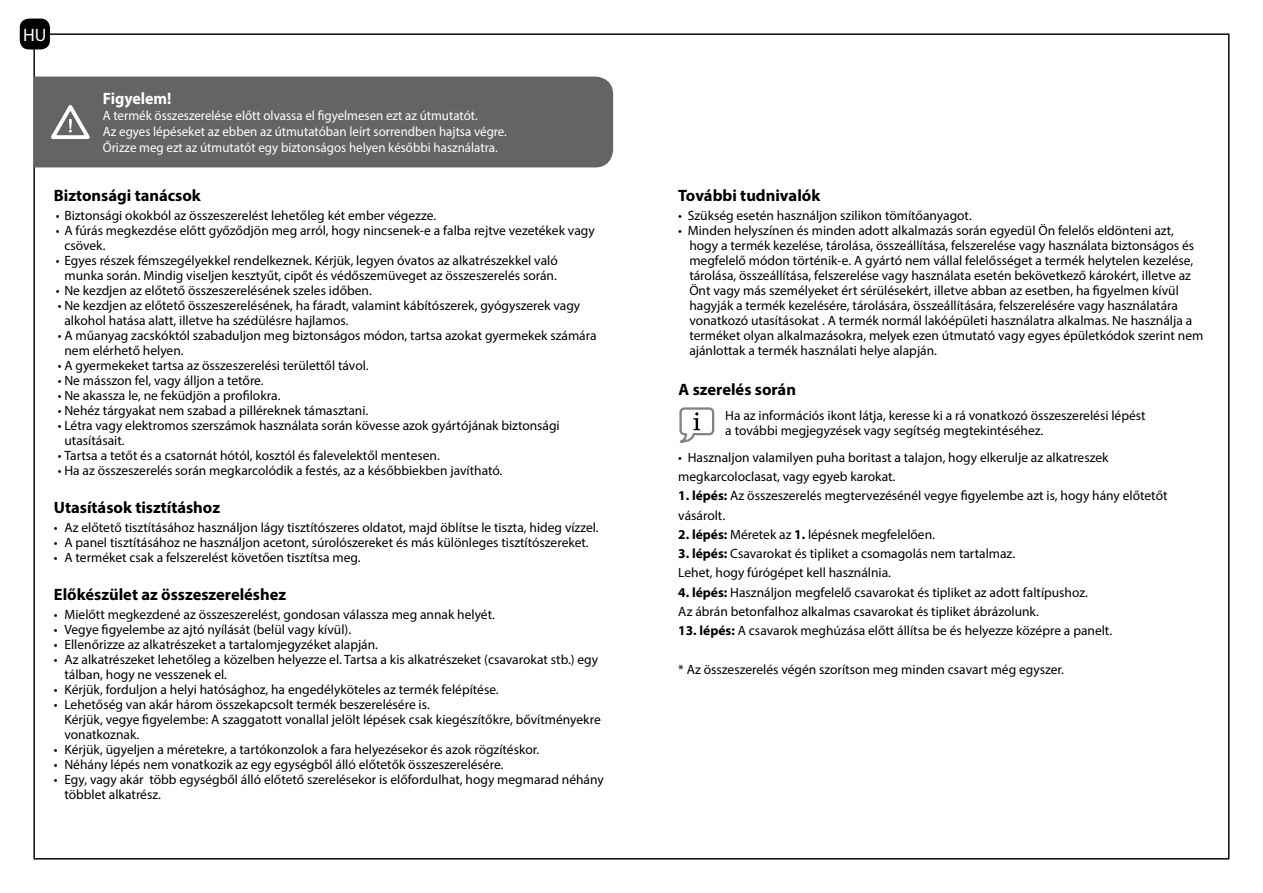
<style>
.page{position:relative;width:1263px;height:893px;background:#fff}
.page>*{position:absolute;margin:0;border:0;box-sizing:border-box;transform-origin:0 0}
.t1{font:18px "Myriad Pro";color:#fff}
.t2{font:700 16.5px "Myriad Pro";color:#000}
.t3{font:700 16.5px "Myriad Pro";color:#fff;scale:.96 1}
.t4{font:13.5px/15px "Myriad Pro";color:#000}
.t5{font:13.5px/16.2px "Myriad Pro";color:#fff;scale:.96 1}
.s1{font-weight:700}
</style>
<div class="page">
<div style="left:21px;top:19px;width:28px;height:30px;background:#000;border-radius:9px"></div>
<div style="left:20px;top:19px;width:30px;height:30px;border:2px solid #000;border-radius:9px"></div>
<div style="left:34px;top:77px;width:579px;height:90px;background:#636466"></div>
<svg style="left:46px;top:102px;width:48px;height:39px"></svg>
<svg style="left:679px;top:407px;width:36px;height:36px"></svg>
<h1 class="t1" style="left:23px;top:24px;width:25px">HU</h1>
<p class="t3" style="left:103px;top:88px;width:73px">Figyelem!</p>
<p class="t5" style="left:103px;top:107px;width:423px">A termék összeszerelése előtt olvassa el figyelmesen ezt az útmutatót.<br>Az egyes lépéseket az ebben az útmutatóban leírt sorrendben hajtsa végre.<br>Őrizze meg ezt az útmutatót egy biztonságos helyen későbbi használatra.</p>
<p class="t2" style="left:54px;top:184px;width:148px">Biztonsági tanácsok</p>
<p class="t4" style="left:56px;top:208px;width:382px">• Biztonsági okokból az összeszerelést lehetőleg két ember végezze.</p>
<p class="t4" style="left:64px;top:223px;width:532px;text-indent:-9px">• A fúrás megkezdése előtt győződjön meg arról, hogy nincsenek-e a falba rejtve vezetékek vagy csövek.</p>
<p class="t4" style="left:56px;top:253px;width:503px;text-align:center">• Egyes részek fémszegélyekkel rendelkeznek. Kérjük, legyen óvatos az alkatrészekkel való munka során. Mindig viseljen kesztyűt, cipőt és védőszemüveget az összeszerelés során.</p>
<p class="t4" style="left:56px;top:283px;width:317px">• Ne kezdjen az előtető összeszerelésének szeles időben.</p>
<p class="t4" style="left:64px;top:298px;width:517px;text-indent:-7px">• Ne kezdjen az előtető összeszerelésének, ha fáradt, valamint kábítószerek, gyógyszerek vagy alkohol hatása alatt, illetve ha szédülésre hajlamos.</p>
<p class="t4" style="left:64px;top:328px;width:534px;text-indent:-7px">• A műanyag zacskóktól szabaduljon meg biztonságos módon, tartsa azokat gyermekek számára nem elérhető helyen.</p>
<p class="t4" style="left:58px;top:358px;width:312px">• A gyermekeket tartsa az összeszerelési területtől távol.</p>
<p class="t4" style="left:58px;top:373px;width:208px">• Ne másszon fel, vagy álljon a tetőre.</p>
<p class="t4" style="left:58px;top:388px;width:224px">• Ne akassza le, ne feküdjön a profilokra.</p>
<p class="t4" style="left:58px;top:403px;width:312px">• Nehéz tárgyakat nem szabad a pilléreknek támasztani.</p>
<p class="t4" style="left:64px;top:418px;width:497px;text-indent:-7px">• Létra vagy elektromos szerszámok használata során kövesse azok gyártójának biztonsági utasításait.</p>
<p class="t4" style="left:58px;top:448px;width:384px">• Tartsa a tetőt és a csatornát hótól, kosztól és falevelektől mentesen.</p>
<p class="t4" style="left:58px;top:463px;width:446px">• Ha az összeszerelés során megkarcolódik a festés, az a későbbiekben javítható.</p>
<p class="t2" style="left:54px;top:496px;width:168px">Utasítások tisztításhoz</p>
<p class="t4" style="left:54px;top:520px;width:546px">• Az előtető tisztításához használjon lágy tisztítószeres oldatot, majd öblítse le tiszta, hideg vízzel.</p>
<p class="t4" style="left:54px;top:535px;width:536px">• A panel tisztításához ne használjon acetont, súrolószereket és más különleges tisztítószereket.</p>
<p class="t4" style="left:54px;top:550px;width:308px">• A terméket csak a felszerelést követően tisztítsa meg.</p>
<p class="t2" style="left:54px;top:583px;width:234px">Előkészület az összeszereléshez</p>
<p class="t4" style="left:54px;top:607px;width:443px">• Mielőtt megkezdené az összeszerelést, gondosan válassza meg annak helyét.</p>
<p class="t4" style="left:54px;top:622px;width:299px">• Vegye figyelembe az ajtó nyílását (belül vagy kívül).</p>
<p class="t4" style="left:54px;top:637px;width:326px">• Ellenőrizze az alkatrészeket a tartalomjegyzéket alapján.</p>
<p class="t4" style="left:64px;top:652px;width:535px;text-indent:-11px">• Az alkatrészeket lehetőleg a közelben helyezze el. Tartsa a kis alkatrészeket (csavarokat stb.) egy tálban, hogy ne vesszenek el.</p>
<p class="t4" style="left:54px;top:682px;width:446px">• Kérjük, forduljon a helyi hatósághoz, ha engedélyköteles az termék felépítése.</p>
<p class="t4" style="left:64px;top:697px;width:538px;text-indent:-11px">• Lehetőség van akár három összekapcsolt termék beszerelésére is.<br>Kérjük, vegye figyelembe: A szaggatott vonallal jelölt lépések csak kiegészítőkre, bővítményekre vonatkoznak.</p>
<p class="t4" style="left:54px;top:742px;width:487px">• Kérjük, ügyeljen a méretekre, a tartókonzolok a fara helyezésekor és azok rögzítéskor.</p>
<p class="t4" style="left:54px;top:757px;width:451px">• Néhány lépés nem vonatkozik az egy egységből álló előtetők összeszerelésére.</p>
<p class="t4" style="left:64px;top:772px;width:541px;text-indent:-11px">• Egy, vagy akár több egységből álló előtető szerelésekor is előfordulhat, hogy megmarad néhány többlet alkatrész.</p>
<p class="t2" style="left:678px;top:184px;width:144px">További tudnivalók</p>
<p class="t4" style="left:678px;top:208px;width:295px">• Szükség esetén használjon szilikon tömítőanyagot.</p>
<p class="t4" style="left:689px;top:223px;width:515px;text-indent:-11px">• Minden helyszínen és minden adott alkalmazás során egyedül Ön felelős eldönteni azt, hogy a termék kezelése, tárolása, összeállítása, felszerelése vagy használata biztonságos és megfelelő módon történik-e. A gyártó nem vállal felelősséget a termék helytelen kezelése, tárolása, összeállítása, felszerelése vagy használata esetén bekövetkező károkért, illetve az Önt vagy más személyeket ért sérülésekért, illetve abban az esetben, ha figyelmen kívül hagyják a termék kezelésére, tárolására, összeállítására, felszerelésére vagy használatára vonatkozó utasításokat . A termék normál lakóépületi használatra alkalmas. Ne használja a terméket olyan alkalmazásokra, melyek ezen útmutató vagy egyes épületkódok szerint nem ajánlottak a termék használati helye alapján.</p>
<p class="t2" style="left:679px;top:379px;width:119px">A szerelés során</p>
<p class="t4" style="left:725px;top:407px;width:422px">Ha az információs ikont látja, keresse ki a rá vonatkozó összeszerelési lépést a további megjegyzések vagy segítség megtekintéséhez.</p>
<p class="t4" style="left:678px;top:447px;width:432px;line-height:19.2px">• Hasznaljon valamilyen puha boritast a talajon, hogy elkerulje az alkatreszek megkarcoloclasat, vagy egyeb karokat.</p>
<p class="t4" style="left:678px;top:486px;width:491px;line-height:19.2px"><span class="s1">1. lépés:</span> Az összeszerelés megtervezésénél vegye figyelembe azt is, hogy hány előtetőt vásárolt.</p>
<p class="t4" style="left:678px;top:527px;width:258px"><span class="s1">2. lépés:</span> Méretek az <span class="s1">1.</span> lépésnek megfelelően.</p>
<p class="t4" style="left:678px;top:544px;width:338px;line-height:19.2px"><span class="s1">3. lépés:</span> Csavarokat és tipliket a csomagolás nem tartalmaz.<br>Lehet, hogy fúrógépet kell használnia.</p>
<p class="t4" style="left:678px;top:582px;width:411px;line-height:19.2px"><span class="s1">4. lépés:</span> Használjon megfelelő csavarokat és tipliket az adott faltípushoz.<br>Az ábrán betonfalhoz alkalmas csavarokat és tipliket ábrázolunk.</p>
<p class="t4" style="left:678px;top:623px;width:435px"><span class="s1">13. lépés:</span> A csavarok meghúzása előtt állítsa be és helyezze középre a panelt.</p>
<p class="t4" style="left:678px;top:661px;width:387px">* Az összeszerelés végén szorítson meg minden csavart még egyszer.</p>
</div>
